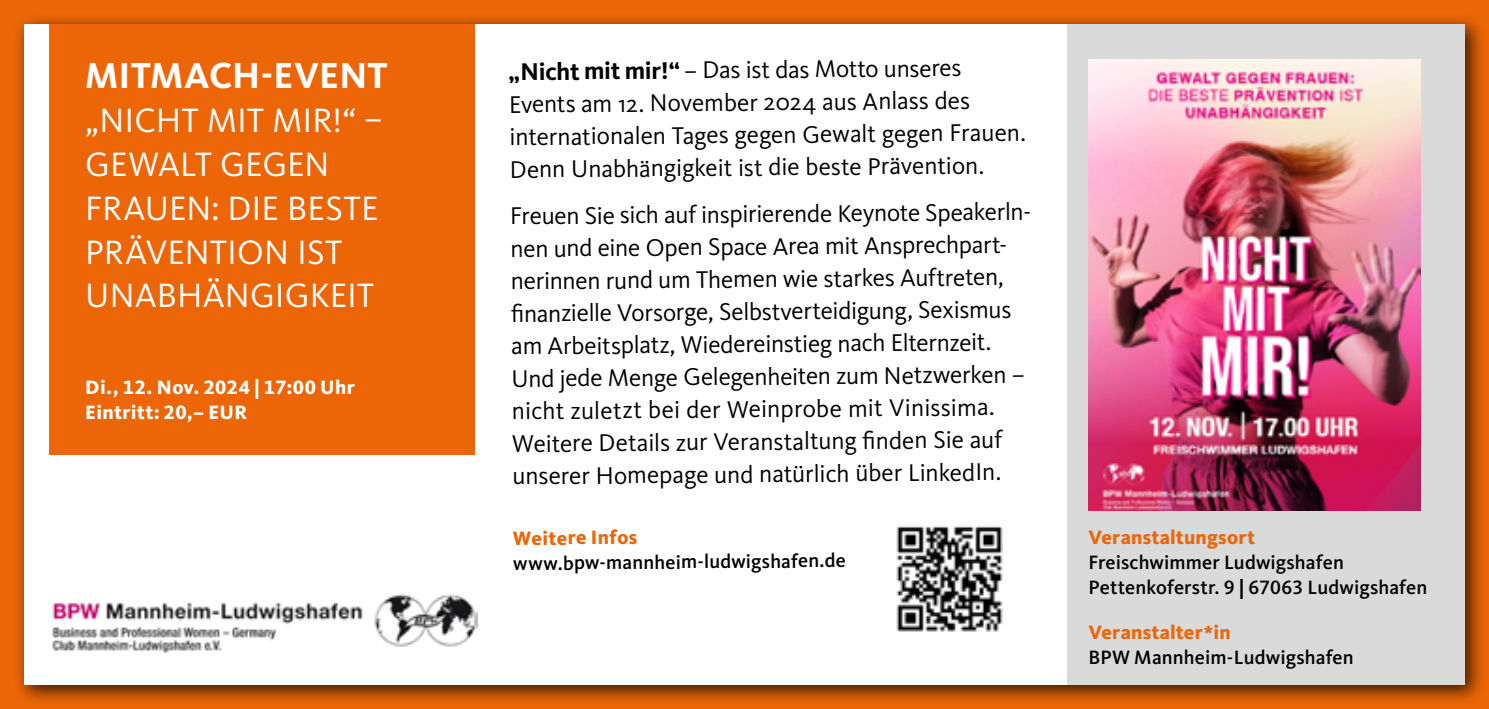
<style>
.page{position:relative;width:1489px;height:709px;background:#fff}
.page>*{position:absolute;margin:0;border:0;box-sizing:border-box;transform-origin:0 0}
.t1{font:700 37.5px "Kievit Pro";letter-spacing:.005em;color:#fff}
.t2{font:35px/43.8px "Kievit Pro";letter-spacing:.005em;color:#fff}
.t3{font:25px/32.5px "Kievit OT";color:#000}
.t4{font:500 20px/25px "Kievit OT";letter-spacing:.005em;color:#000}
.t5{font:800 20px "Kievit OT";letter-spacing:.01em;color:#ec6608}
.t6{font:800 20px/25px "Kievit OT";letter-spacing:.02em;color:#fff}
.s1{font-weight:700}
.s2{font-family:"Kievit Pro";font-weight:700}
</style>
<div class="page">
<div style="left:0;top:0;width:1488px;height:709px;background:#ec6608"></div>
<div style="left:13px;top:14px;width:1472px;height:692px;background:#000;opacity:.75"></div>
<div style="left:24px;top:24px;width:1440px;height:661px;background:#fff"></div>
<div style="left:1067px;top:24px;width:397px;height:661px;background:#dadada"></div>
<div style="left:50px;top:24px;width:425px;height:430px;background:#ec6608"></div>
<img style="left:52px;top:594px;width:425px;height:59px">
<img style="left:1088px;top:60px;width:332px;height:450px">
<img style="left:896px;top:526px;width:107px;height:106px">
<h1 class="t1" style="left:85px;top:53px;width:304px">MITMACH-EVENT</h1>
<h2 class="t2" style="left:85px;top:98px;width:299px">„NICHT MIT MIR!“ –<br>GEWALT GEGEN<br>FRAUEN: DIE BESTE<br>PRÄVENTION IST<br>UNABHÄNGIGKEIT</h2>
<p class="t6" style="left:85px;top:374px;width:271px">Di., 12. Nov. 2024 | 17:00 Uhr<br>Eintritt: 20,– EUR</p>
<p class="t3" style="left:507px;top:59px;width:518px;rotate:-1deg"><span class="s1">„Nicht mit mir!“</span> – Das ist das Motto unseres Events am 12. November 2024 aus Anlass des internationalen Tages gegen Gewalt gegen Frauen.<br>Denn Unabhängigkeit ist die beste Prävention.</p>
<p class="t3" style="left:507px;top:202px;width:529px;rotate:-1deg">Freuen Sie sich auf inspirierende Keynote Speakerln&shy;nen und eine Open Space Area mit Ansprechpart&shy;nerinnen rund um Themen wie starkes Auftreten,<br>fi nanzielle Vorsorge, Selbstverteidigung, Sexismus am Arbeitsplatz, Wiedereinstieg nach Elternzeit.<br>Und jede Menge Gelegenheiten zum Netzwerken – nicht zuletzt bei der Weinprobe mit Vinissima.<br>Weitere Details zur Veranstaltung fi nden Sie auf unserer Homepage und natürlich über LinkedIn.</p>
<p class="t5" style="left:513px;top:526px;width:126px">Weitere Infos</p>
<p class="t4" style="left:513px;top:549px;width:334px">www.bpw-mannheim-ludwigshafen.de</p>
<p class="t5" style="left:1088px;top:525px;width:168px">Veranstaltungsort</p>
<p class="t4" style="left:1088px;top:549px;width:340px">Freischwimmer Ludwigshafen<br>Pettenkoferstr. 9 <span class="s2">|</span> 67063 Ludwigshafen</p>
<p class="t5" style="left:1088px;top:620px;width:144px">Veranstalter*in</p>
<p class="t4" style="left:1088px;top:644px;width:267px">BPW Mannheim-Ludwigshafen</p>
</div>
